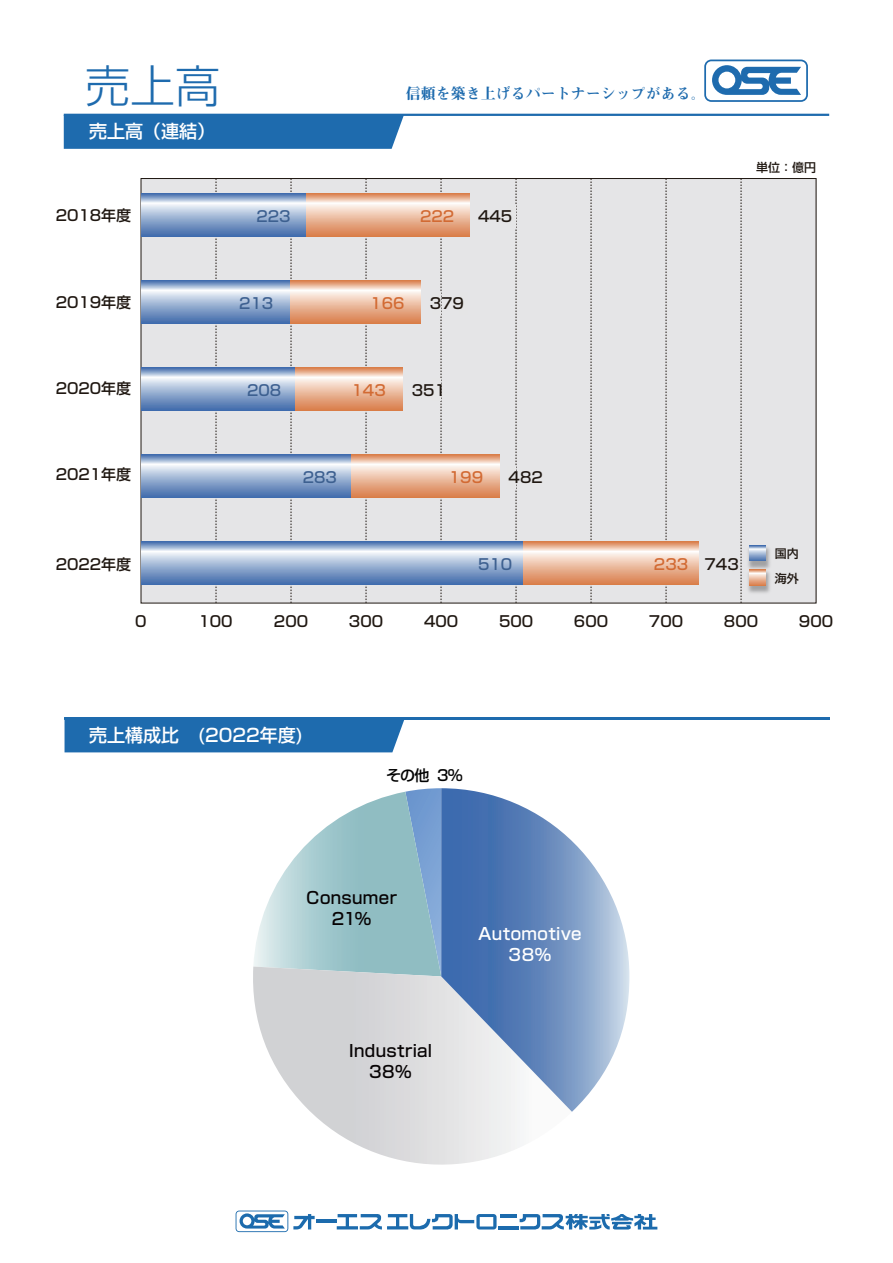
<style>
.page{position:relative;width:893px;height:1263px;background:#fff}
.page>*{position:absolute;margin:0;border:0;box-sizing:border-box;transform-origin:0 0}
.t1{font:300 45px "Shin Go Pro";color:#1e6bae}
.t2{font:500 18px "Shin Go Pro";color:#fff}
.t3{font:500 16.5px/21px "Shin Go Pro";letter-spacing:.025em;color:#070304;text-align:center}
.t4{font:500 16.5px/21px "Shin Go Pro";letter-spacing:.025em;color:#fff;text-align:center}
.t5{font:500 15px "Shin Go Pro";color:#1f1711}
.t6{font:15px "Midashi Min Pr 6 N MA31";color:#1e6bae}
.t7{font:500 15px "Shin Go Pro";color:#d26a33}
.t8{font:500 15px "Shin Go Pro";color:#3d6090}
.t9{font:500 15px "Shin Go Pro";color:#030303}
.t10{font:500 12px/26px "Shin Go Pro";color:#1f1711}
.s1{color:#1f1711}
</style>
<div class="page">
<div style="left:65px;top:719px;width:340px;height:33px;background:#1e6bae"></div>
<hr style="left:65px;top:717px;width:765px;height:2px;background:#1e6bae">
<svg style="left:236px;top:1210px;width:79px;height:22px"></svg>
<hr style="left:317px;top:1219px;width:20px;height:4px;background:#1c6bad">
<svg style="left:337px;top:1214px;width:160px;height:16px"></svg>
<hr style="left:498px;top:1226px;width:21px;height:3px;background:#1c6bad">
<hr style="left:500px;top:1214px;width:17px;height:3px;background:#1c6bad">
<svg style="left:520px;top:1214px;width:137px;height:16px"></svg>
<svg style="left:704px;top:60px;width:104px;height:42px"></svg>
<div style="left:64px;top:116px;width:340px;height:33px;background:#1e6bae"></div>
<hr style="left:64px;top:114px;width:765px;height:2px;background:#1e6bae">
<svg style="left:253px;top:788px;width:188px;height:178px"></svg>
<svg style="left:253px;top:966px;width:267px;height:199px"></svg>
<svg style="left:441px;top:788px;width:188px;height:324px"></svg>
<div style="left:141px;top:178px;width:675px;height:425px;background:#e5e5e7"></div>
<svg style="left:216px;top:181px;width:1px;height:419px"></svg>
<svg style="left:291px;top:181px;width:1px;height:419px"></svg>
<svg style="left:366px;top:181px;width:1px;height:419px"></svg>
<svg style="left:441px;top:181px;width:1px;height:419px"></svg>
<svg style="left:516px;top:181px;width:1px;height:419px"></svg>
<svg style="left:591px;top:181px;width:1px;height:419px"></svg>
<svg style="left:666px;top:181px;width:1px;height:419px"></svg>
<svg style="left:741px;top:181px;width:1px;height:419px"></svg>
<img style="left:748px;top:545px;width:22px;height:23px">
<svg style="left:749px;top:545px;width:16px;height:16px"></svg>
<img style="left:748px;top:568px;width:22px;height:25px">
<svg style="left:749px;top:569px;width:16px;height:16px"></svg>
<svg style="left:141px;top:542px;width:383px;height:42px;background:#97aed1"></svg>
<svg style="left:524px;top:542px;width:174px;height:42px;background:#eab99d"></svg>
<svg style="left:290px;top:280px;width:131px;height:43px;background:#eab79b"></svg>
<svg style="left:141px;top:280px;width:149px;height:43px;background:#95add0"></svg>
<svg style="left:305px;top:193px;width:164px;height:43px;background:#e9b79b"></svg>
<svg style="left:141px;top:193px;width:164px;height:43px;background:#95add0"></svg>
<svg style="left:141px;top:367px;width:155px;height:43px;background:#95add0"></svg>
<svg style="left:296px;top:367px;width:106px;height:43px;background:#eab79a"></svg>
<svg style="left:141px;top:455px;width:211px;height:42px;background:#97afd1"></svg>
<svg style="left:352px;top:455px;width:148px;height:42px;background:#eab99d"></svg>
<h1 class="t1" style="left:85px;top:49px;width:136px">売上高</h1>
<p class="t2" style="left:89px;top:117px;width:128px">売上高（連結）</p>
<p class="t6" style="left:406px;top:82px;width:301px">信頼を築き上げるパートナーシップがある。</p>
<p class="t5" style="left:56px;top:203px;width:77px">2018年度</p>
<p class="t8" style="left:256px;top:204px;width:36px">223</p>
<p class="t7" style="left:420px;top:204px;width:36px">222</p>
<p class="t5" style="left:478px;top:204px;width:36px">445</p>
<p class="t10" style="left:756px;top:153px;width:61px">単位：億円</p>
<p class="t5" style="left:56px;top:290px;width:77px">2019年度</p>
<p class="t8" style="left:239px;top:291px;width:36px">213</p>
<p class="t7" style="left:370px;top:291px;width:36px">166</p>
<p class="t5" style="left:430px;top:291px;width:36px">379</p>
<p class="t5" style="left:56px;top:376px;width:77px">2020年度</p>
<p class="t8" style="left:247px;top:378px;width:36px">208</p>
<p class="t7" style="left:352px;top:378px;width:36px">143</p>
<p class="t5" style="left:412px;top:378px;width:36px">351</p>
<p class="t5" style="left:56px;top:462px;width:77px">2021年度</p>
<p class="t8" style="left:303px;top:465px;width:36px">283</p>
<p class="t7" style="left:449px;top:465px;width:36px">199</p>
<p class="t5" style="left:509px;top:465px;width:36px">482</p>
<p class="t5" style="left:56px;top:551px;width:77px">2022年度</p>
<p class="t8" style="left:478px;top:552px;width:36px">510</p>
<p class="t7" style="left:654px;top:552px;width:86px">233 <span class="s1">743</span></p>
<p class="t10" style="left:775px;top:539px;width:25px">国内海外</p>
<p class="t5" style="left:135px;top:609px;width:13px">0</p>
<p class="t5" style="left:198px;top:609px;width:36px">100</p>
<p class="t5" style="left:274px;top:609px;width:36px">200</p>
<p class="t5" style="left:349px;top:609px;width:36px">300</p>
<p class="t5" style="left:424px;top:609px;width:36px">400</p>
<p class="t5" style="left:499px;top:609px;width:36px">500</p>
<p class="t5" style="left:574px;top:609px;width:36px">600</p>
<p class="t5" style="left:649px;top:609px;width:36px">700</p>
<p class="t5" style="left:724px;top:609px;width:36px">800</p>
<p class="t5" style="left:799px;top:609px;width:36px">900</p>
<p class="t2" style="left:89px;top:720px;width:216px">売上構成比 (2022年度)</p>
<p class="t9" style="left:386px;top:763px;width:78px">その他 3%</p>
<p class="t3" style="left:306px;top:885px;width:92px">Consumer<br>21%</p>
<p class="t3" style="left:349px;top:1038px;width:85px">Industrial<br>38%</p>
<p class="t4" style="left:478px;top:922px;width:105px">Automotive<br>38%</p>
</div>
